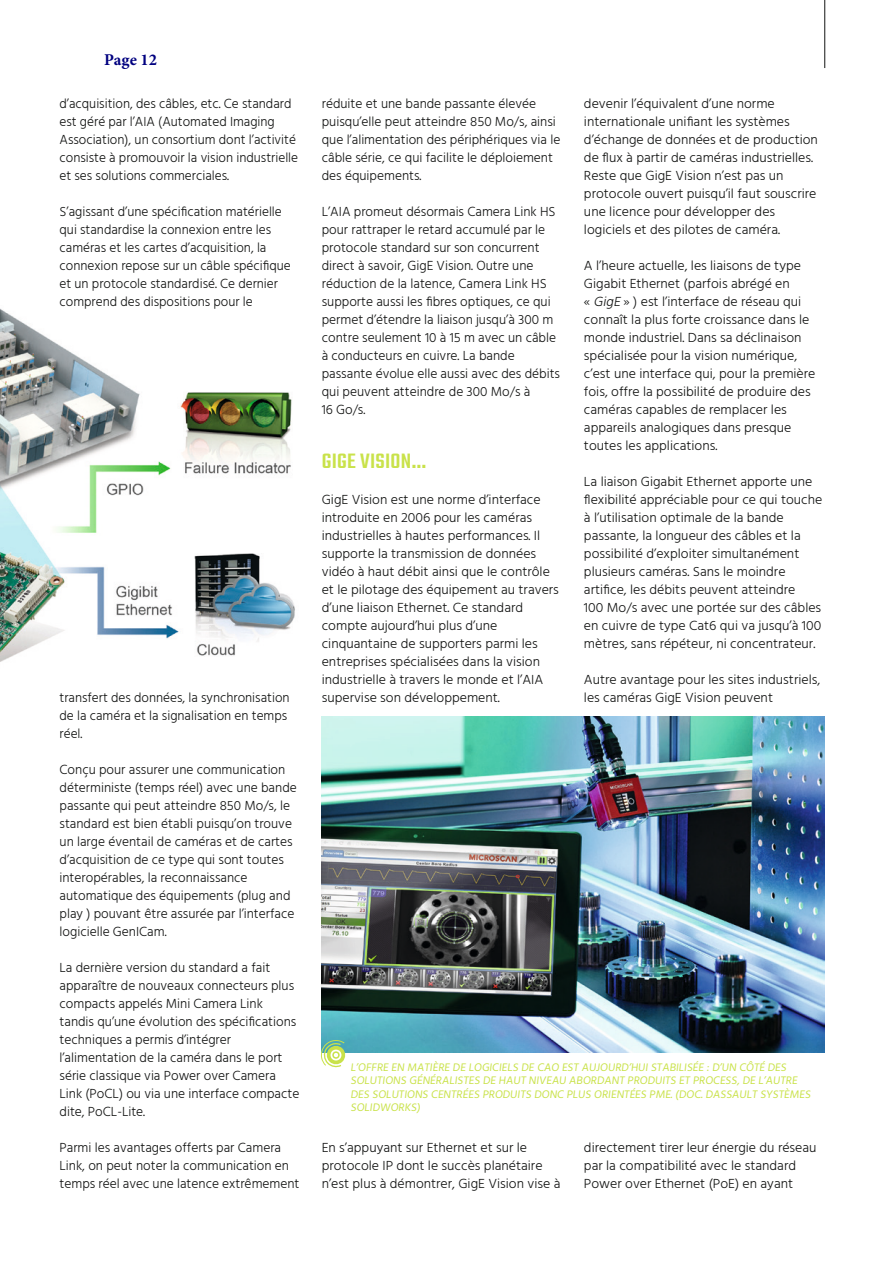
<style>
.page{position:relative;width:893px;height:1263px;background:#fff}
.page>*{position:absolute;margin:0;border:0;box-sizing:border-box;transform-origin:0 0}
.t1{font:500 22.5px "Teko";letter-spacing:.01em;color:#c9e24a;scale:1.04 1}
.t2{font:700 16.5px "Minion Pro";color:#000080}
.t3{font:300 13.5px/18px "Hind Guntur";color:#131413}
.t4{font:11.25px/13.5px "Hind Guntur";color:#c9e24a}
.s1{font-style:italic}
</style>
<div class="page">
<hr style="left:824px;top:0;width:1px;height:68px;background:#131413">
<img style="left:0;top:308px;width:295px;height:354px">
<img style="left:322px;top:716px;width:503px;height:336px">
<svg style="left:321px;top:1039px;width:25px;height:29px"></svg>
<p class="t2" style="left:104px;top:48px;width:54px">Page 12</p>
<p class="t3" style="left:60px;top:94px;width:240px">d’acquisition, des câbles, etc. Ce standard est géré par l’AIA (Automated Imaging Association), un consortium dont l’activité consiste à promouvoir la vision industrielle et ses solutions commerciales.</p>
<p class="t3" style="left:60px;top:202px;width:233px">S’agissant d’une spécification matérielle qui standardise la connexion entre les caméras et les cartes d’acquisition, la connexion repose sur un câble spécifique et un protocole standardisé. Ce dernier comprend des dispositions pour le</p>
<p class="t3" style="left:60px;top:688px;width:232px">transfert des données, la synchronisation de la caméra et la signalisation en temps réel.</p>
<p class="t3" style="left:60px;top:760px;width:239px">Conçu pour assurer une communication déterministe (temps réel) avec une bande passante qui peut atteindre 850 Mo/s, le standard est bien établi puisqu’on trouve un large éventail de caméras et de cartes d’acquisition de ce type qui sont toutes interopérables, la reconnaissance automatique des équipements (plug and play ) pouvant être assurée par l’interface logicielle GenICam.</p>
<p class="t3" style="left:60px;top:958px;width:241px">La dernière version du standard a fait apparaître de nouveaux connecteurs plus compacts appelés Mini Camera Link tandis qu’une évolution des spécifications techniques a permis d’intégrer l’alimentation de la caméra dans le port série classique via Power over Camera Link (PoCL) ou via une interface compacte dite, PoCL-Lite.</p>
<p class="t3" style="left:60px;top:1138px;width:241px">Parmi les avantages offerts par Camera<br>Link, on peut noter la communication en temps réel avec une latence extrêmement</p>
<p class="t3" style="left:322px;top:94px;width:240px">réduite et une bande passante élevée puisqu’elle peut atteindre 850 Mo/s, ainsi que l’alimentation des périphériques via le câble série, ce qui facilite le déploiement des équipements.</p>
<p class="t3" style="left:322px;top:202px;width:240px">L’AIA promeut désormais Camera Link HS pour rattraper le retard accumulé par le protocole standard sur son concurrent direct à savoir, GigE Vision. Outre une réduction de la latence, Camera Link HS supporte aussi les fibres optiques, ce qui permet d’étendre la liaison jusqu’à 300 m contre seulement 10 à 15 m avec un câble à conducteurs en cuivre. La bande passante évolue elle aussi avec des débits qui peuvent atteindre de 300 Mo/s à<br>16 Go/s.</p>
<h1 class="t1" style="left:322px;top:448px;width:102px">GIGE VISION…</h1>
<p class="t3" style="left:322px;top:490px;width:239px">GigE Vision est une norme d’interface introduite en 2006 pour les caméras industrielles à hautes performances. Il supporte la transmission de données vidéo à haut débit ainsi que le contrôle et le pilotage des équipement au travers d’une liaison Ethernet. Ce standard compte aujourd’hui plus d’une cinquantaine de supporters parmi les entreprises spécialisées dans la vision industrielle à travers le monde et l’AIA supervise son développement.</p>
<p class="t3" style="left:584px;top:94px;width:235px">devenir l’équivalent d’une norme internationale unifiant les systèmes d’échange de données et de production de flux à partir de caméras industrielles.<br>Reste que GigE Vision n’est pas un protocole ouvert puisqu’il faut souscrire une licence pour développer des logiciels et des pilotes de caméra.</p>
<p class="t3" style="left:584px;top:256px;width:233px">A l’heure actuelle, les liaisons de type Gigabit Ethernet (parfois abrégé en<br>« <span class="s1">GigE</span>» ) est l’interface de réseau qui connaît la plus forte croissance dans le monde industriel. Dans sa déclinaison spécialisée pour la vision numérique, c’est une interface qui, pour la première fois, offre la possibilité de produire des caméras capables de remplacer les appareils analogiques dans presque toutes les applications.</p>
<p class="t3" style="left:584px;top:472px;width:240px">La liaison Gigabit Ethernet apporte une flexibilité appréciable pour ce qui touche à l’utilisation optimale de la bande passante, la longueur des câbles et la possibilité d’exploiter simultanément plusieurs caméras. Sans le moindre artifice, les débits peuvent atteindre<br>100 Mo/s avec une portée sur des câbles en cuivre de type Cat6 qui va jusqu’à 100 mètres, sans répéteur, ni concentrateur.</p>
<p class="t3" style="left:584px;top:670px;width:238px">Autre avantage pour les sites industriels, les caméras GigE Vision peuvent</p>
<p class="t4" style="left:350px;top:1060px;width:464px">L’OFFRE EN MATIÈRE DE LOGICIELS DE CAO EST AUJOURD’HUISTABILISÉE :D’UN CÔTÉ DES SOLUTIONS GÉNÉRALISTES DE HAUT NIVEAU ABORDANT PRODUITS ET PROCESS,DE L’AUTRE DES SOLUTIONS CENTRÉES PRODUITS DONC PLUS ORIENTÉES PME.(DOC.DASSAULT SYSTÈMES SOLIDWORKS)</p>
<p class="t3" style="left:322px;top:1138px;width:240px">En s’appuyant sur Ethernet et sur le protocole IP dont le succès planétaire n’est plus à démontrer, GigE Vision vise à</p>
<p class="t3" style="left:584px;top:1138px;width:234px">directement tirer leur énergie du réseau par la compatibilité avec le standard<br>Power over Ethernet (PoE) en ayant</p>
</div>
